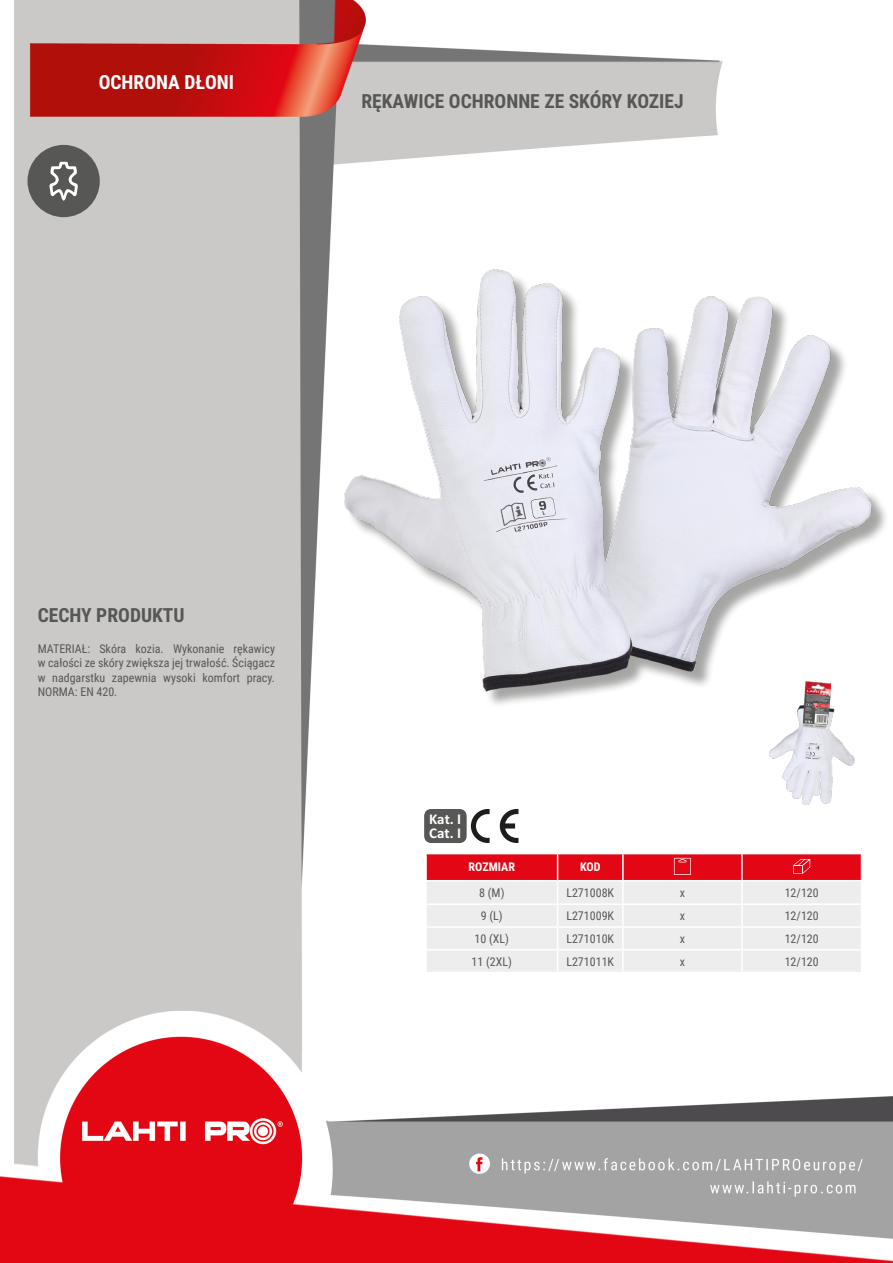
<style>
.page{position:relative;width:893px;height:1263px;background:#fff}
.page>*{position:absolute;margin:0;border:0;box-sizing:border-box;transform-origin:0 0}
.Lewo_bez_dzielenia{font:700 19.5px "Roboto Condensed";color:#575756}
.MateriaĹ__CECHY{font:700 19.5px "Roboto Condensed";color:#575756}
.NagĹ_Ăłwek{font:700 19.5px "Roboto Condensed";color:#fff}
.t1{font:700 15px/13.8px "Calibri Profix";color:#fff}
.Opisy{font:12px/14.4px "Roboto Condensed";color:#575756;text-align:justify}
.Center{font:12px "Roboto Condensed";color:#575756}
.Indeks{font:12px "Roboto Condensed";color:#575756}
.Tabelka_nagĹ_Ăłwek{font:700 12px "Roboto Condensed";color:#fff}
</style>
<div class="page">
<img style="left:0;top:0;width:893px;height:1263px">
<div style="left:27px;top:145px;width:73px;height:72px;background:#575756;border-radius:50%"></div>
<div style="left:347px;top:272px;width:542px;height:437px;background:#1d1d1b;opacity:.4"></div>
<img style="left:344px;top:267px;width:528px;height:427px">
<hr style="left:425px;top:854px;width:2px;height:26px;background:#fff">
<hr style="left:425px;top:881px;width:2px;height:22px;background:#fff">
<hr style="left:425px;top:905px;width:2px;height:21px;background:#fff">
<hr style="left:425px;top:928px;width:2px;height:21px;background:#fff">
<hr style="left:425px;top:950px;width:2px;height:22px;background:#fff">
<hr style="left:425px;top:853px;width:133px;height:1px;background:#fff">
<hr style="left:425px;top:880px;width:133px;height:1px;background:#fff">
<hr style="left:425px;top:903px;width:133px;height:2px;background:#fff">
<hr style="left:425px;top:926px;width:133px;height:2px;background:#fff">
<hr style="left:425px;top:949px;width:133px;height:1px;background:#fff">
<hr style="left:425px;top:972px;width:133px;height:1px;background:#fff">
<hr style="left:558px;top:972px;width:65px;height:1px;background:#fff">
<hr style="left:623px;top:972px;width:119px;height:1px;background:#fff">
<hr style="left:742px;top:972px;width:120px;height:1px;background:#fff">
<svg style="left:426px;top:853px;width:436px;height:119px;background:#ecbec1"></svg>
<div style="left:424px;top:809px;width:43px;height:34px;background:#575756;border-radius:7px"></div>
<svg style="left:500px;top:809px;width:18px;height:34px"></svg>
<svg style="left:471px;top:809px;width:19px;height:34px"></svg>
<svg style="left:49px;top:161px;width:29px;height:40px"></svg>
<img style="left:770px;top:681px;width:85px;height:124px">
<p class="NagĹ_Ăłwek" style="left:99px;top:69px;width:137px">OCHRONA DŁONI</p>
<p class="Lewo_bez_dzielenia" style="left:361px;top:88px;width:324px">RĘKAWICE OCHRONNE ZE SKÓRY KOZIEJ</p>
<p class="MateriaĹ__CECHY" style="left:38px;top:601px;width:148px">CECHY PRODUKTU</p>
<p class="Opisy" style="left:38px;top:641px;width:239px">MATERIAŁ: Skóra kozia. Wykonanie rękawicy w całości ze skóry zwiększa jej trwałość. Ściągacz w nadgarstku zapewnia wysoki komfort pracy.<br>NORMA: EN 420.</p>
<p class="t1" style="left:429px;top:811px;width:34px">Kat. I<br>Cat. I</p>
<p class="Tabelka_nagĹ_Ăłwek" style="left:469px;top:859px;width:48px">ROZMIAR</p>
<p class="Tabelka_nagĹ_Ăłwek" style="left:580px;top:859px;width:22px">KOD</p>
<p class="Center" style="left:479px;top:885px;width:27px">8 (M)</p>
<p class="Indeks" style="left:566px;top:885px;width:49px">L271008K</p>
<p class="Center" style="left:680px;top:885px;width:7px">x</p>
<p class="Center" style="left:785px;top:885px;width:36px">12/120</p>
<p class="Center" style="left:481px;top:907px;width:23px">9 (L)</p>
<p class="Indeks" style="left:566px;top:907px;width:49px">L271009K</p>
<p class="Center" style="left:680px;top:907px;width:7px">x</p>
<p class="Center" style="left:785px;top:907px;width:36px">12/120</p>
<p class="Center" style="left:475px;top:930px;width:36px">10 (XL)</p>
<p class="Indeks" style="left:566px;top:930px;width:49px">L271010K</p>
<p class="Center" style="left:680px;top:930px;width:7px">x</p>
<p class="Center" style="left:785px;top:930px;width:36px">12/120</p>
<p class="Center" style="left:472px;top:953px;width:42px">11 (2XL)</p>
<p class="Indeks" style="left:566px;top:953px;width:49px">L271011K</p>
<p class="Center" style="left:680px;top:953px;width:7px">x</p>
<p class="Center" style="left:785px;top:953px;width:36px">12/120</p>
</div>
